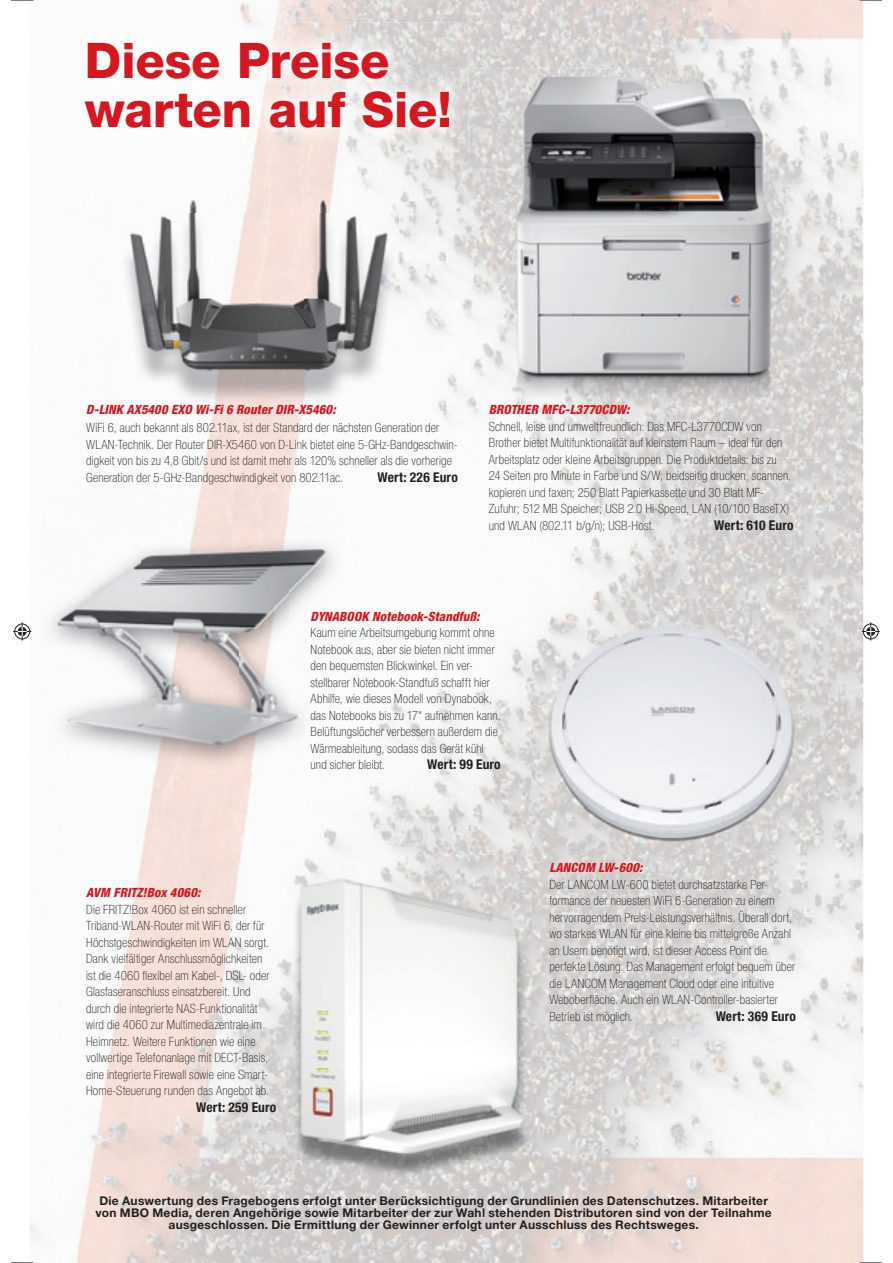
<style>
.page{position:relative;width:893px;height:1263px;background:#fff}
.page>*{position:absolute;margin:0;border:0;box-sizing:border-box;transform-origin:0 0}
.t1{font:800 49.2px/49.2px "Helvetica Neue LT Pro";letter-spacing:-.005em;color:#d7171f}
.t2{font:700 condensed 13.5px "Helvetica Neue LT Pro";letter-spacing:.01em;color:#231f20}
.t3{font:100 condensed 12.75px/16.5px "Helvetica Neue LT Pro";letter-spacing:.015em;color:#231f20}
.t4{font:italic 800 condensed 12.75px "Helvetica Neue LT Pro";letter-spacing:.01em;color:#d7171f}
.t5{font:700 12px/12px "Helvetica Neue LT Pro";letter-spacing:.025em;color:#231f20;text-align:center}
</style>
<div class="page">
<img style="left:33px;top:0;width:830px;height:39px">
<img style="left:468px;top:39px;width:375px;height:48px">
<img style="left:248px;top:147px;width:198px;height:54px">
<img style="left:815px;top:96px;width:48px;height:1167px">
<img style="left:373px;top:201px;width:98px;height:654px">
<img style="left:199px;top:404px;width:105px;height:89px">
<img style="left:558px;top:458px;width:257px;height:173px">
<img style="left:324px;top:786px;width:49px;height:68px">
<img style="left:471px;top:642px;width:98px;height:257px">
<img style="left:766px;top:631px;width:49px;height:632px">
<img style="left:77px;top:772px;width:246px;height:491px">
<img style="left:569px;top:855px;width:197px;height:408px">
<img style="left:521px;top:899px;width:49px;height:364px">
<img style="left:323px;top:1179px;width:198px;height:84px">
<img style="left:66px;top:23px;width:402px;height:124px">
<img style="left:85px;top:91px;width:361px;height:37px">
<img style="left:533px;top:612px;width:272px;height:243px">
<img style="left:446px;top:68px;width:390px;height:390px">
<img style="left:446px;top:68px;width:22px;height:79px">
<img style="left:446px;top:91px;width:3px;height:37px">
<img style="left:47px;top:493px;width:290px;height:279px">
<img style="left:292px;top:906px;width:240px;height:273px">
<img style="left:286px;top:855px;width:253px;height:51px">
<img style="left:286px;top:905px;width:6px;height:255px">
<img style="left:532px;top:905px;width:7px;height:255px">
<img style="left:124px;top:214px;width:273px;height:190px">
<img style="left:124px;top:214px;width:40px;height:21px">
<img style="left:188px;top:185px;width:164px;height:29px">
<img style="left:352px;top:185px;width:47px;height:50px">
<img style="left:397px;top:235px;width:2px;height:151px">
<svg style="left:11px;top:0;width:22px;height:1px"></svg>
<svg style="left:859px;top:0;width:23px;height:1px"></svg>
<svg style="left:11px;top:1262px;width:22px;height:1px"></svg>
<svg style="left:859px;top:1262px;width:23px;height:1px"></svg>
<svg style="left:13px;top:622px;width:18px;height:18px"></svg>
<svg style="left:862px;top:622px;width:18px;height:18px"></svg>
<h1 class="t1" style="left:85px;top:39px;width:368px">Diese Preise warten auf Sie!</h1>
<p class="t4" style="left:86px;top:402px;width:251px">D-LINK AX5400 EXO Wi-Fi 6 Router DIR-X5460:</p>
<p class="t3" style="left:86px;top:420px;width:373px">WiFi 6, auch bekannt als 802.11ax, ist der Standard der nächsten Generation der WLAN-Technik. Der Router DIR-X5460 von D-Link bietet eine 5-GHz-Bandgeschwin&shy;digkeit von bis zu 4,8 Gbit/s und ist damit mehr als 120% schneller als die vorherige Generation der 5-GHz-Bandgeschwindigkeit von 802.11ac.</p>
<p class="t2" style="left:378px;top:472px;width:82px">Wert: 226 Euro</p>
<p class="t4" style="left:489px;top:402px;width:142px">BROTHER MFC-L3770CDW:</p>
<p class="t3" style="left:489px;top:419px;width:304px">Schnell, leise und umweltfreundlich: Das MFC-L3770CDW von Brother bietet Multifunktionalität auf kleinstem Raum – ideal für den Arbeitsplatz oder kleine Arbeitsgruppen. Die Produktdetails: bis zu 24 Seiten pro Minute in Farbe und S/W; beidseitig drucken, scannen, kopieren und faxen; 250 Blatt Papierkassette und 30 Blatt MF-Zufuhr; 512 MB Speicher; USB 2.0 Hi-Speed, LAN (10/100 BaseTX) und WLAN (802.11 b/g/n); USB-Host.</p>
<p class="t2" style="left:714px;top:520px;width:81px">Wert: 610 Euro</p>
<p class="t4" style="left:311px;top:609px;width:170px">DYNABOOK Notebook-Standfuß:</p>
<p class="t3" style="left:311px;top:626px;width:192px">Kaum eine Arbeitsumgebung kommt ohne Notebook aus, aber sie bieten nicht immer den bequemsten Blickwinkel. Ein ver&shy;stellbarer Notebook-Standfuß schafft hier Abhilfe, wie dieses Modell von Dynabook, das Notebooks bis zu 17“ aufnehmen kann.<br>Belüftungslöcher verbessern außerdem die Wärmeableitung, sodass das Gerät kühl und sicher bleibt.</p>
<p class="t2" style="left:427px;top:760px;width:75px">Wert: 99 Euro</p>
<p class="t4" style="left:86px;top:885px;width:116px">AVM FRITZ!Box 4060:</p>
<p class="t3" style="left:86px;top:902px;width:185px">Die FRITZ!Box 4060 ist ein schneller Triband-WLAN-Router mit WiFi 6, der für Höchstgeschwindigkeiten im WLAN sorgt.<br>Dank vielfältiger Anschlussmöglichkeiten ist die 4060 flexibel am Kabel-, DSL- oder Glasfaseranschluss einsatzbereit. Und durch die integrierte NAS-Funktionalität wird die 4060 zur Multimediazentrale im Heimnetz. Weitere Funktionen wie eine vollwertige Telefonanlage mit DECT-Basis, eine integrierte Firewall sowie eine Smart-Home-Steuerung runden das Angebot ab.</p>
<p class="t2" style="left:196px;top:1102px;width:82px">Wert: 259 Euro</p>
<p class="t4" style="left:549px;top:860px;width:95px">LANCOM LW-600:</p>
<p class="t3" style="left:549px;top:877px;width:247px">Der LANCOM LW-600 bietet durchsatzstarke Per&shy;formance der neuesten WiFi 6-Generation zu einem hervorragendem Preis-Leistungsverhältnis. Überall dort, wo starkes WLAN für eine kleine bis mittelgroße Anzahl an Usern benötigt wird, ist dieser Access Point die perfekte Lösung. Das Management erfolgt bequem über die LANCOM Management Cloud oder eine intuitive Weboberfläche. Auch ein WLAN-Controller-basierter Betrieb ist möglich.</p>
<p class="t2" style="left:716px;top:1011px;width:82px">Wert: 369 Euro</p>
<p class="t5" style="left:96px;top:1196px;width:677px">Die Auswertung des Fragebogens erfolgt unter Berücksichtigung der Grundlinien des Datenschutzes. Mitarbeiter von MBO Media, deren Angehörige sowie Mitarbeiter der zur Wahl stehenden Distributoren sind von der Teilnahme ausgeschlossen. Die Ermittlung der Gewinner erfolgt unter Ausschluss des Rechtsweges.</p>
</div>
